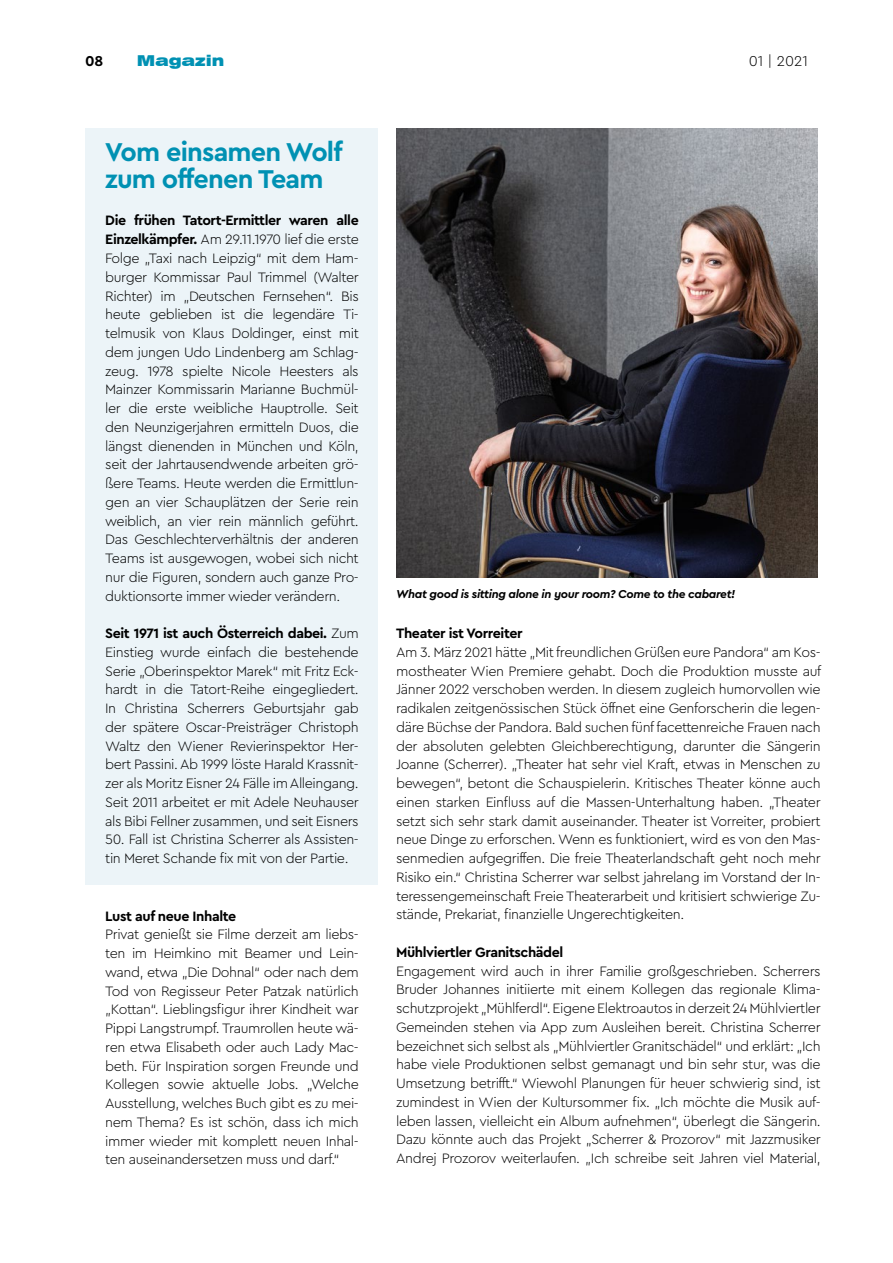
<style>
.page{position:relative;width:893px;height:1263px;background:#fff}
.page>*{position:absolute;margin:0;border:0;box-sizing:border-box;transform-origin:0 0}
.t1{font:700 27px/27px "Cera PRO";letter-spacing:-.03em;color:#0091b3}
.t2{font:900 expanded 15px "Swiss 721 BT";color:#0091b3}
.t3{font:300 15px "Cera PRO";color:#000}
.t4{font:700 15px "Cera PRO";color:#000}
.t5{font:300 14.25px/18.8px "Cera PRO";letter-spacing:-.03em;color:#000;text-align:justify}
.t6{font:700 14.25px "Cera PRO";letter-spacing:-.03em;color:#000}
.t7{font:italic 700 12px "Cera PRO";letter-spacing:-.03em;color:#000}
.s1{font-weight:700}
</style>
<div class="page">
<img style="left:396px;top:129px;width:422px;height:449px">
<div style="left:85px;top:129px;width:292px;height:756px;background:#ecf4f8"></div>
<p class="t4" style="left:85px;top:51px;width:20px">08</p>
<p class="t2" style="left:137px;top:52px;width:89px">Magazin</p>
<p class="t3" style="left:749px;top:51px;width:61px">01 | 2021</p>
<h1 class="t1" style="left:105px;top:137px;width:239px">Vom einsamen Wolf zum offenen Team</h1>
<p class="t5" style="left:105px;top:211px;width:255px"><span class="s1">Die frühen Tatort-Ermittler waren alle Einzelkämpfer.</span> Am 29.11.1970 lief die erste Folge „Taxi nach Leipzig“ mit dem Ham&shy;burger Kommissar Paul Trimmel (Walter Richter) im „Deutschen Fernsehen“. Bis heute geblieben ist die legendäre Ti&shy;telmusik von Klaus Doldinger, einst mit dem jungen Udo Lindenberg am Schlag&shy;zeug. 1978 spielte Nicole Heesters als Mainzer Kommissarin Marianne Buchmül&shy;ler die erste weibliche Hauptrolle. Seit den Neunzigerjahren ermitteln Duos, die längst dienenden in München und Köln, seit der Jahrtausendwende arbeiten grö&shy;ßere Teams. Heute werden die Ermittlun&shy;gen an vier Schauplätzen der Serie rein weiblich, an vier rein männlich geführt.<br>Das Geschlechterverhältnis der anderen Teams ist ausgewogen, wobei sich nicht nur die Figuren, sondern auch ganze Pro&shy;duktionsorte immer wieder verändern.</p>
<p class="t5" style="left:105px;top:623px;width:255px"><span class="s1">Seit 1971 ist auch Österreich dabei.</span> Zum Einstieg wurde einfach die bestehende Serie „Oberinspektor Marek“ mit Fritz Eck&shy;hardt in die Tatort-Reihe eingegliedert.<br>In Christina Scherrers Geburtsjahr gab der spätere Oscar-Preisträger Christoph Waltz den Wiener Revierinspektor Her&shy;bert Passini. Ab 1999 löste Harald Krassnit&shy;zer als Moritz Eisner 24 Fälle im Alleingang.<br>Seit 2011 arbeitet er mit Adele Neuhauser als Bibi Fellner zusammen, und seit Eisners</p>
<p class="t5" style="left:105px;top:830px;width:255px">50. Fall ist Christina Scherrer als Assisten&shy;tin Meret Schande fix mit von der Partie.</p>
<p class="t6" style="left:105px;top:906px;width:132px">Lust auf neue Inhalte</p>
<p class="t5" style="left:105px;top:924px;width:255px">Privat genießt sie Filme derzeit am liebs&shy;ten im Heimkino mit Beamer und Lein&shy;wand, etwa „Die Dohnal“ oder nach dem Tod von Regisseur Peter Patzak natürlich „Kottan“. Lieblingsfigur ihrer Kindheit war Pippi Langstrumpf. Traumrollen heute wä&shy;ren etwa Elisabeth oder auch Lady Mac&shy;beth. Für Inspiration sorgen Freunde und Kollegen sowie aktuelle Jobs. „Welche Ausstellung, welches Buch gibt es zu mei&shy;nem Thema? Es ist schön, dass ich mich immer wieder mit komplett neuen Inhal&shy;ten auseinandersetzen muss und darf.“</p>
<p class="t7" style="left:396px;top:586px;width:341px">What good is sitting alone in your room? Come to the cabaret!</p>
<p class="t6" style="left:396px;top:624px;width:128px">Theater ist Vorreiter</p>
<p class="t5" style="left:396px;top:642px;width:426px">Am 3. März 2021 hätte „Mit freundlichen Grüßen eure Pandora“ am Kos&shy;mostheater Wien Premiere gehabt. Doch die Produktion musste auf Jänner 2022 verschoben werden. In diesem zugleich humorvollen wie radikalen zeitgenössischen Stück öffnet eine Genforscherin die legen&shy;däre Büchse der Pandora. Bald suchen fünf facettenreiche Frauen nach der absoluten gelebten Gleichberechtigung, darunter die Sängerin Joanne (Scherrer). „Theater hat sehr viel Kraft, etwas in Menschen zu bewegen“, betont die Schauspielerin. Kritisches Theater könne auch einen starken Einfluss auf die Massen-Unterhaltung haben. „Theater setzt sich sehr stark damit auseinander. Theater ist Vorreiter, probiert neue Dinge zu erforschen. Wenn es funktioniert, wird es von den Mas&shy;senmedien aufgegriffen. Die freie Theaterlandschaft geht noch mehr Risiko ein.“ Christina Scherrer war selbst jahrelang im Vorstand der In&shy;teressengemeinschaft Freie Theaterarbeit und kritisiert schwierige Zu&shy;stände, Prekariat, finanzielle Ungerechtigkeiten.</p>
<p class="t6" style="left:396px;top:942px;width:169px">Mühlviertler Granitschädel</p>
<p class="t5" style="left:396px;top:961px;width:426px">Engagement wird auch in ihrer Familie großgeschrieben. Scherrers Bruder Johannes initiierte mit einem Kollegen das regionale Klima&shy;schutzprojekt „Mühlferdl“. Eigene Elektroautos in derzeit 24 Mühlviertler Gemeinden stehen via App zum Ausleihen bereit. Christina Scherrer bezeichnet sich selbst als „Mühlviertler Granitschädel“ und erklärt: „Ich habe viele Produktionen selbst gemanagt und bin sehr stur, was die Umsetzung betrifft.“ Wiewohl Planungen für heuer schwierig sind, ist zumindest in Wien der Kultursommer fix. „Ich möchte die Musik auf&shy;leben lassen, vielleicht ein Album aufnehmen“, überlegt die Sängerin.<br>Dazu könnte auch das Projekt „Scherrer &amp; Prozorov“ mit Jazzmusiker Andrej Prozorov weiterlaufen. „Ich schreibe seit Jahren viel Material,</p>
</div>
